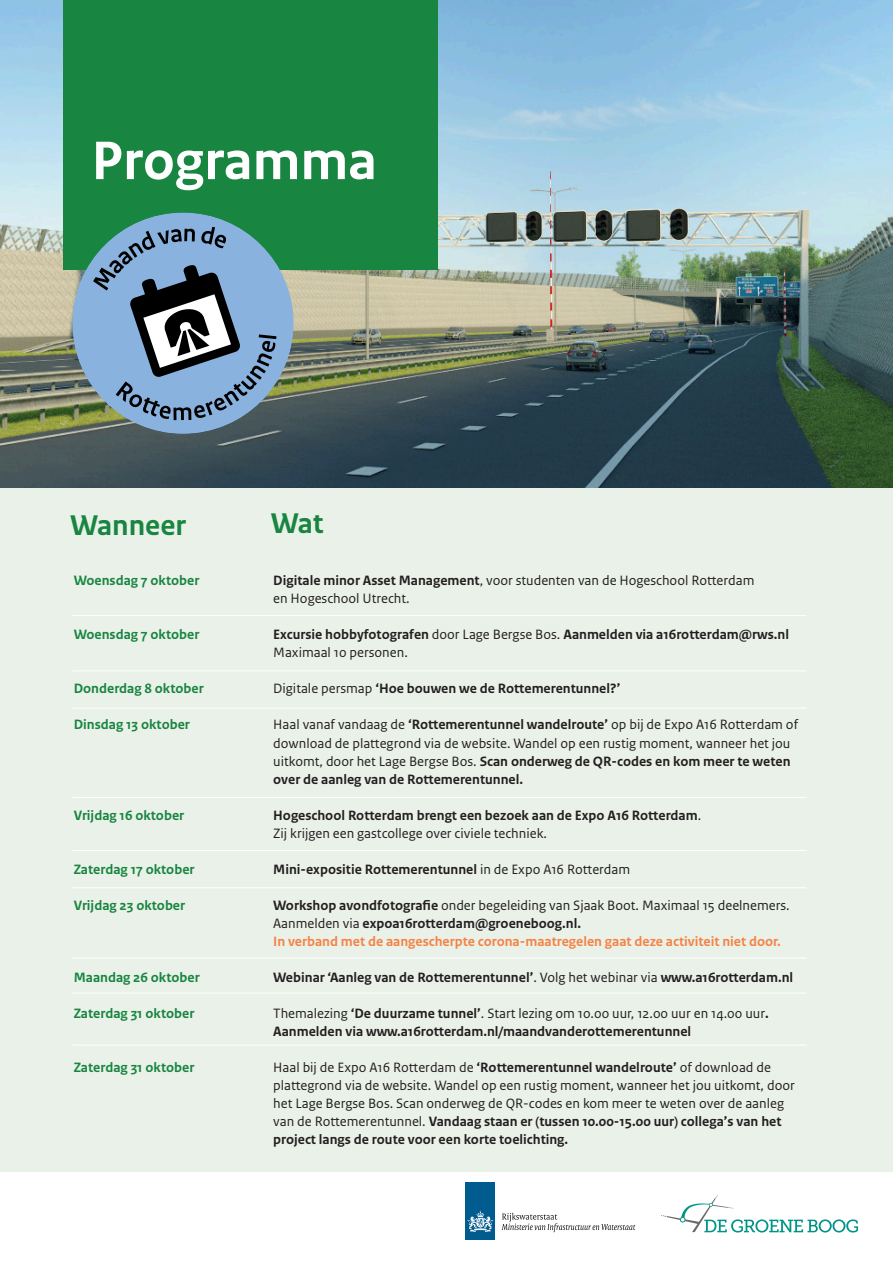
<style>
.page{position:relative;width:893px;height:1263px;background:#fff}
.page>*{position:absolute;margin:0;border:0;box-sizing:border-box;transform-origin:0 0}
._02_RO_Titel_Voorkan{font:700 57px "Rijksoverheid Sans Text";color:#fff}
._02_RO_Titel_Voorkan-2{font:700 30px "Rijksoverheid Sans Text";color:#188540}
._10_RO_Broodtekst{font:14.25px/18px "Rijksoverheid Sans Text";color:#231f20}
._10_RO_Broodtekst-2{font:700 14.25px/18px "Rijksoverheid Sans Text";color:#231f20}
._10_RO_Broodtekst-3{font:700 14.25px/18px "Rijksoverheid Sans Text";color:#f58345}
._10_RO_Broodtekst-4{font:700 14.25px "Rijksoverheid Sans Text";color:#188540}
.s1{font-weight:700}
.s2{font-weight:400}
.s3{color:#231f20}
.s4{font-weight:400;color:#231f20}
</style>
<div class="page">
<div style="left:0;top:487px;width:893px;height:685px;background:#eaf1e9"></div>
<img style="left:0;top:0;width:893px;height:488px">
<div style="left:64px;top:0;width:374px;height:269px;background:#188540"></div>
<div style="left:72px;top:212px;width:222px;height:222px;background:#8ab2de;border-radius:50%"></div>
<svg style="left:93px;top:227px;width:183px;height:193px"></svg>
<hr style="left:72px;top:615px;width:734px;height:1px;background:#fff">
<hr style="left:72px;top:670px;width:734px;height:1px;background:#fff">
<hr style="left:72px;top:708px;width:734px;height:1px;background:#fff">
<hr style="left:72px;top:797px;width:734px;height:1px;background:#fff">
<hr style="left:72px;top:957px;width:734px;height:1px;background:#fff">
<hr style="left:72px;top:850px;width:734px;height:1px;background:#fff">
<hr style="left:72px;top:887px;width:734px;height:1px;background:#fff">
<hr style="left:72px;top:993px;width:734px;height:1px;background:#fff">
<hr style="left:72px;top:1045px;width:734px;height:1px;background:#fff">
<div style="left:466px;top:1182px;width:29px;height:58px;background:#005b8f"></div>
<svg style="left:468px;top:1210px;width:25px;height:22px"></svg>
<svg style="left:502px;top:1213px;width:133px;height:19px"></svg>
<svg style="left:661px;top:1195px;width:197px;height:37px"></svg>
<p class="_02_RO_Titel_Voorkan" style="left:91px;top:128px;width:287px">Programma</p>
<p class="_02_RO_Titel_Voorkan-2" style="left:70px;top:508px;width:117px">Wanneer</p>
<p class="_02_RO_Titel_Voorkan-2" style="left:271px;top:506px;width:54px">Wat</p>
<p class="_10_RO_Broodtekst-4" style="left:74px;top:573px;width:127px">Woensdag 7 oktober</p>
<p class="_10_RO_Broodtekst" style="left:273px;top:572px;width:483px"><span class="s1">Digitale minor Asset Management</span>, voor studenten van de Hogeschool Rotterdam en Hogeschool Utrecht.</p>
<p class="_10_RO_Broodtekst-4" style="left:74px;top:627px;width:127px">Woensdag 7 oktober</p>
<p class="_10_RO_Broodtekst-2" style="left:273px;top:626px;width:517px">Excursie hobbyfotografen <span class="s2">door Lage Bergse Bos.</span> Aanmelden via a16rotterdam@rws.nl<br><span class="s2">Maximaal 10 personen.</span></p>
<p class="_10_RO_Broodtekst-4" style="left:74px;top:681px;width:131px">Donderdag 8 oktober</p>
<p class="_10_RO_Broodtekst-2" style="left:273px;top:680px;width:349px"><span class="s2">Digitale persmap</span> ‘Hoe bouwen we de Rottemerentunnel?’</p>
<p class="_10_RO_Broodtekst-4" style="left:74px;top:717px;width:118px">Dinsdag 13 oktober</p>
<p class="_10_RO_Broodtekst" style="left:273px;top:716px;width:526px">Haal vanaf vandaag de <span class="s1">‘Rottemerentunnel wandelroute’</span> op bij de Expo A16 Rotterdam of download de plattegrond via de website. Wandel op een rustig moment, wanneer het jou uitkomt, door het Lage Bergse Bos. <span class="s1">Scan onderweg de QR-codes en kom meer te weten over de aanleg van de Rottemerentunnel.</span></p>
<p class="_10_RO_Broodtekst-4" style="left:74px;top:807px;width:112px">Vrijdag 16 oktober</p>
<p class="_10_RO_Broodtekst-2" style="left:273px;top:806px;width:429px">Hogeschool Rotterdam brengt een bezoek aan de Expo A16 Rotterdam<span class="s2">.<br>Zij krijgen een gastcollege over civiele techniek.</span></p>
<p class="_10_RO_Broodtekst-4" style="left:74px;top:861px;width:122px">Zaterdag 17 oktober</p>
<p class="_10_RO_Broodtekst-2" style="left:273px;top:860px;width:359px">Mini-expositie Rottemerentunnel <span class="s2">in de Expo A16 Rotterdam</span></p>
<p class="_10_RO_Broodtekst-4" style="left:74px;top:897px;width:113px">Vrijdag 23 oktober</p>
<p class="_10_RO_Broodtekst-3" style="left:273px;top:896px;width:518px"><span class="s3">Workshop avondfotografie</span> <span class="s4">onder begeleiding van Sjaak Boot. Maximaal 15 deelnemers.<br>Aanmelden via</span> <span class="s3">expoa16rotterdam@groeneboog.nl.<br></span>In verband met de aangescherpte corona-maatregelen gaat deze activiteit niet door.</p>
<p class="_10_RO_Broodtekst-4" style="left:74px;top:969px;width:127px">Maandag 26 oktober</p>
<p class="_10_RO_Broodtekst-2" style="left:273px;top:968px;width:521px">Webinar ‘Aanleg van de Rottemerentunnel’<span class="s2">. Volg het webinar via</span> www.a16rotterdam.nl</p>
<p class="_10_RO_Broodtekst-4" style="left:74px;top:1005px;width:122px">Zaterdag 31 oktober</p>
<p class="_10_RO_Broodtekst-2" style="left:273px;top:1004px;width:497px"><span class="s2">Themalezing</span> ‘De duurzame tunnel’<span class="s2">. Start lezing om 10.00 uur, 12.00 uur en 14.00 uur</span>.<br>Aanmelden via www.a16rotterdam.nl/maandvanderottemerentunnel</p>
<p class="_10_RO_Broodtekst-4" style="left:74px;top:1059px;width:122px">Zaterdag 31 oktober</p>
<p class="_10_RO_Broodtekst" style="left:273px;top:1058px;width:523px">Haal bij de Expo A16 Rotterdam de <span class="s1">‘Rottemerentunnel wandelroute’</span> of download de plattegrond via de website. Wandel op een rustig moment, wanneer het jou uitkomt, door het Lage Bergse Bos. Scan onderweg de QR-codes en kom meer te weten over de aanleg van de Rottemerentunnel. <span class="s1">Vandaag staan er (tussen 10.00-15.00 uur) collega’s van het project langs de route voor een korte toelichting.</span></p>
</div>
